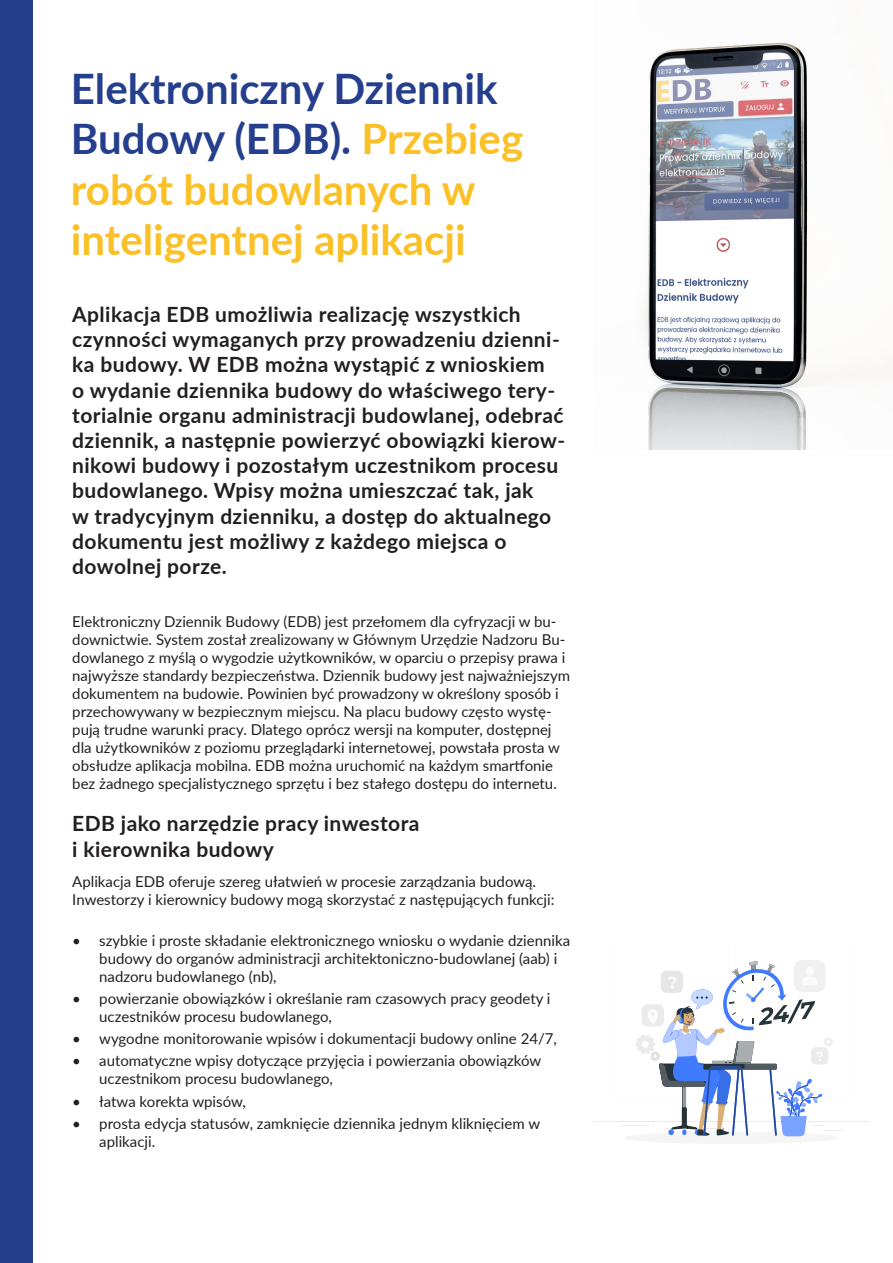
<style>
.page{position:relative;width:893px;height:1263px;background:#fff}
.page>*{position:absolute;margin:0;border:0;box-sizing:border-box;transform-origin:0 0}
.Head{font:700 42px/50.4px "Lato";color:#fac026}
.Mid-mid{font:700 21px/25.2px "Lato";letter-spacing:.02em;color:#231f20}
.t1{font:15px/18px "Lato";color:#231f20}
.s1{color:#253f8e}
</style>
<div class="page">
<div style="left:0;top:0;width:33px;height:1263px;background:#253f8e"></div>
<img style="left:645px;top:43px;width:248px;height:407px">
<hr style="left:593px;top:1121px;width:277px;height:1px;background:#ebebeb">
<div style="left:624px;top:1131px;width:215px;height:13px;background:#f5f5f5;border-radius:50%"></div>
<svg style="left:622px;top:960px;width:221px;height:176px"></svg>
<p class="Head" style="left:71px;top:62px;width:454px"><span class="s1">Elektroniczny Dziennik<br>Budowy (EDB).</span> Przebieg robót budowlanych w inteligentnej aplikacji</p>
<p class="Mid-mid" style="left:72px;top:301px;width:494px">Aplikacja EDB umożliwia realizację wszystkich czynności wymaganych przy prowadzeniu dzienni&shy;ka budowy. W EDB można wystąpić z wnioskiem<br>o wydanie dziennika budowy do właściwego tery&shy;torialnie organu administracji budowlanej, odebrać dziennik, a następnie powierzyć obowiązki kierow&shy;nikowi budowy i pozostałym uczestnikom procesu budowlanego. Wpisy można umieszczać tak, jak<br>w tradycyjnym dzienniku, a dostęp do aktualnego dokumentu jest możliwy z każdego miejsca o dowolnej porze.</p>
<p class="t1" style="left:72px;top:612px;width:499px">Elektroniczny Dziennik Budowy (EDB) jest przełomem dla cyfryzacji w bu&shy;downictwie. System został zrealizowany w Głównym Urzędzie Nadzoru Bu&shy;dowlanego z myślą o wygodzie użytkowników, w oparciu o przepisy prawa i najwyższe standardy bezpieczeństwa. Dziennik budowy jest najważniejszym dokumentem na budowie. Powinien być prowadzony w określony sposób i przechowywany w bezpiecznym miejscu. Na placu budowy często wystę&shy;pują trudne warunki pracy. Dlatego oprócz wersji na komputer, dostępnej dla użytkowników z poziomu przeglądarki internetowej, powstała prosta w obsłudze aplikacja mobilna. EDB można uruchomić na każdym smartfonie bez żadnego specjalistycznego sprzętu i bez stałego dostępu do internetu.</p>
<p class="Mid-mid" style="left:72px;top:810px;width:349px">EDB jako narzędzie pracy inwestora i kierownika budowy</p>
<p class="t1" style="left:72px;top:872px;width:484px">Aplikacja EDB oferuje szereg ułatwień w procesie zarządzania budową.<br>Inwestorzy i kierownicy budowy mogą skorzystać z następujących funkcji:</p>
<p class="t1" style="left:99px;top:930px;width:472px;text-indent:-27px">• szybkie i proste składanie elektronicznego wniosku o wydanie dziennika budowy do organów administracji architektoniczno-budowlanej (aab) i nadzoru budowlanego (nb),</p>
<p class="t1" style="left:99px;top:989px;width:453px;text-indent:-27px">• powierzanie obowiązków i określanie ram czasowych pracy geodety i uczestników procesu budowlanego,</p>
<p class="t1" style="left:72px;top:1029px;width:486px">• wygodne monitorowanie wpisów i dokumentacji budowy online 24/7,</p>
<p class="t1" style="left:99px;top:1051px;width:443px;text-indent:-27px">• automatyczne wpisy dotyczące przyjęcia i powierzania obowiązków uczestnikom procesu budowlanego,</p>
<p class="t1" style="left:72px;top:1091px;width:175px">• łatwa korekta wpisów,</p>
<p class="t1" style="left:99px;top:1114px;width:442px;text-indent:-27px">• prosta edycja statusów, zamknięcie dziennika jednym kliknięciem w aplikacji.</p>
</div>
